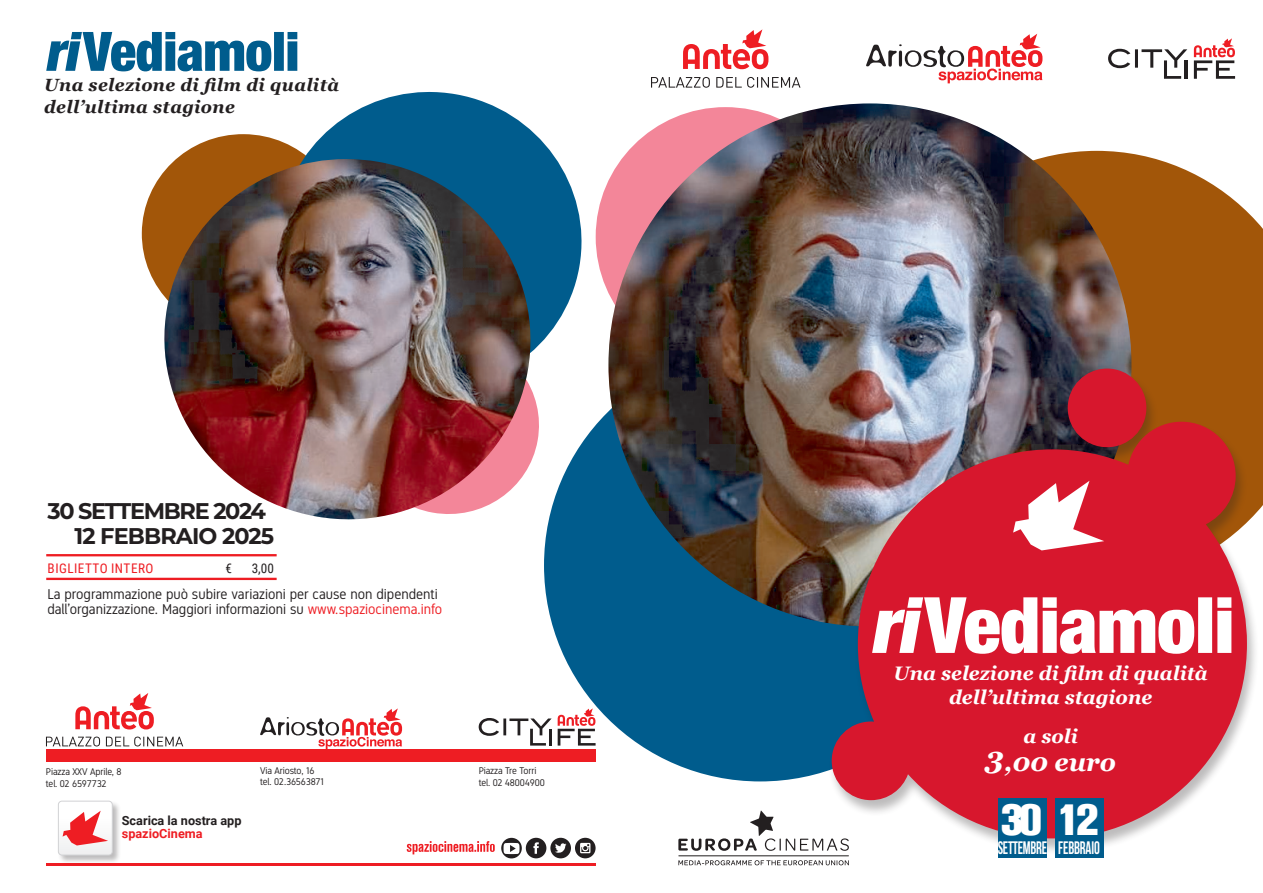
<style>
.page{position:relative;width:1263px;height:893px;background:#fff}
.page>*{position:absolute;margin:0;border:0;box-sizing:border-box;transform-origin:0 0}
.t1{font:800 43.5px "Akzidenz Grotesk BE";color:#fff}
.t2{font:italic 700 25.5px "Georgia";color:#fff}
.t3{font:700 22.65px/24.9px "Montserrat";letter-spacing:-.05em;color:#231f20}
.t4{font:italic 700 19.5px/23.4px "Georgia";color:#fff;text-align:center}
.t5{font:700 18px "Bebas Neue";letter-spacing:-.02em;color:#fff;scale:.81 1}
.t6{font:italic 700 17.7px/21.1px "Georgia";letter-spacing:.02em;color:#231f20}
.t7{font:14.25px/15.8px "Gidole";color:#231f20}
.t8{font:13.2px "Roboto Condensed";letter-spacing:.035em;color:#ee1d23}
.t9{font:13.2px "Roboto Condensed";color:#231f20}
.t10{font:700 12.75px "Roboto";color:#231f20}
.t11{font:700 12.75px "Roboto";color:#ee1d23}
.t12{font:9.75px/11.7px "Gidole";letter-spacing:-.01em;color:#231f20}
.s1{color:#ee1d23}
.s2{font-size:30px}
</style>
<div class="page">
<svg style="left:141px;top:134px;width:126px;height:139px"></svg>
<svg style="left:267px;top:91px;width:315px;height:248px;fill:#005c8d"></svg>
<img style="left:150px;top:159px;width:395px;height:361px">
<svg style="left:46px;top:32px;width:251px;height:39px"></svg>
<svg style="left:651px;top:77px;width:149px;height:11px"></svg>
<svg style="left:683px;top:29px;width:85px;height:40px"></svg>
<hr style="left:1185px;top:60px;width:3px;height:19px;background:#231f20">
<svg style="left:1108px;top:49px;width:79px;height:30px"></svg>
<svg style="left:1194px;top:38px;width:41px;height:41px"></svg>
<svg style="left:678px;top:810px;width:149px;height:41px"></svg>
<hr style="left:678px;top:855px;width:171px;height:1px;background:#231f20">
<svg style="left:678px;top:860px;width:171px;height:5px"></svg>
<div style="left:596px;top:107px;width:259px;height:259px;background:#f38699;border-radius:50%"></div>
<div style="left:544px;top:349px;width:432px;height:432px;background:#005c8d;border-radius:50%"></div>
<svg style="left:1021px;top:151px;width:242px;height:359px;background:#ac6925"></svg>
<img style="left:608px;top:103px;width:523px;height:523px;border-radius:261px">
<div style="left:827px;top:369px;width:432px;height:486px;background:#231f20;opacity:.3"></div>
<svg style="left:832px;top:369px;width:415px;height:469px;background:#c1434f"></svg>
<svg style="left:1013px;top:481px;width:91px;height:69px"></svg>
<svg style="left:872px;top:597px;width:359px;height:57px"></svg>
<div style="left:998px;top:798px;width:49px;height:59px;background:#005c8d"></div>
<div style="left:1054px;top:798px;width:49px;height:59px;background:#005c8d"></div>
<hr style="left:46px;top:554px;width:231px;height:2px;background:#ee1d23">
<hr style="left:46px;top:578px;width:231px;height:2px;background:#ee1d23">
<svg style="left:46px;top:737px;width:137px;height:9px"></svg>
<svg style="left:75px;top:693px;width:79px;height:36px"></svg>
<svg style="left:479px;top:718px;width:73px;height:28px"></svg>
<svg style="left:558px;top:708px;width:38px;height:38px"></svg>
<hr style="left:46px;top:863px;width:550px;height:2px;background:#ee1d23">
<div style="left:58px;top:800px;width:63px;height:64px;background:#231f20;opacity:.3"></div>
<svg style="left:58px;top:801px;width:54px;height:54px"></svg>
<svg style="left:407px;top:841px;width:88px;height:13px"></svg>
<svg style="left:501px;top:838px;width:95px;height:20px"></svg>
<svg style="left:866px;top:34px;width:176px;height:49px"></svg>
<svg style="left:260px;top:708px;width:142px;height:41px"></svg>
<div style="left:46px;top:749px;width:550px;height:13px;background:#ee1d23"></div>
<p class="t6" style="left:44px;top:74px;width:296px">Una selezione di film di qualità dell’ultima stagione</p>
<h3 class="t3" style="left:75px;top:497px;width:201px;text-indent:-27px">30 SETTEMBRE 2024<br>12 FEBBRAIO 2025</h3>
<p class="t8" style="left:48px;top:559px;width:107px">BIGLIETTO INTERO</p>
<p class="t9" style="left:225px;top:559px;width:8px">€</p>
<p class="t9" style="left:252px;top:559px;width:24px">3,00</p>
<p class="t7" style="left:47px;top:586px;width:396px">La programmazione può subire variazioni per cause non dipendenti dall’organizzazione. Maggiori informazioni su <span class="s1">www.spaziocinema.info</span></p>
<p class="t12" style="left:260px;top:764px;width:65px">Via Ariosto, 16 tel. 02.36563871</p>
<p class="t12" style="left:46px;top:766px;width:77px">Piazza XXV Aprile, 8 tel. 02 6597732</p>
<p class="t12" style="left:479px;top:765px;width:68px">Piazza Tre Torri tel. 02 48004900</p>
<p class="t10" style="left:122px;top:812px;width:121px">Scarica la nostra app</p>
<p class="t11" style="left:122px;top:824px;width:82px">spazioCinema</p>
<h3 class="t4" style="left:893px;top:661px;width:316px">Una selezione di film di qualità dell’ultima stagione</h3>
<h3 class="t4" style="left:1023px;top:723px;width:56px">a soli</h3>
<h2 class="t2" style="left:985px;top:743px;width:132px"><span class="s2">3</span>,00 euro</h2>
<h1 class="t1" style="left:1001px;top:794px;width:100px">30 12</h1>
<p class="t5" style="left:998px;top:838px;width:127px">SETTEMBRE FEBBRAIO</p>
</div>
